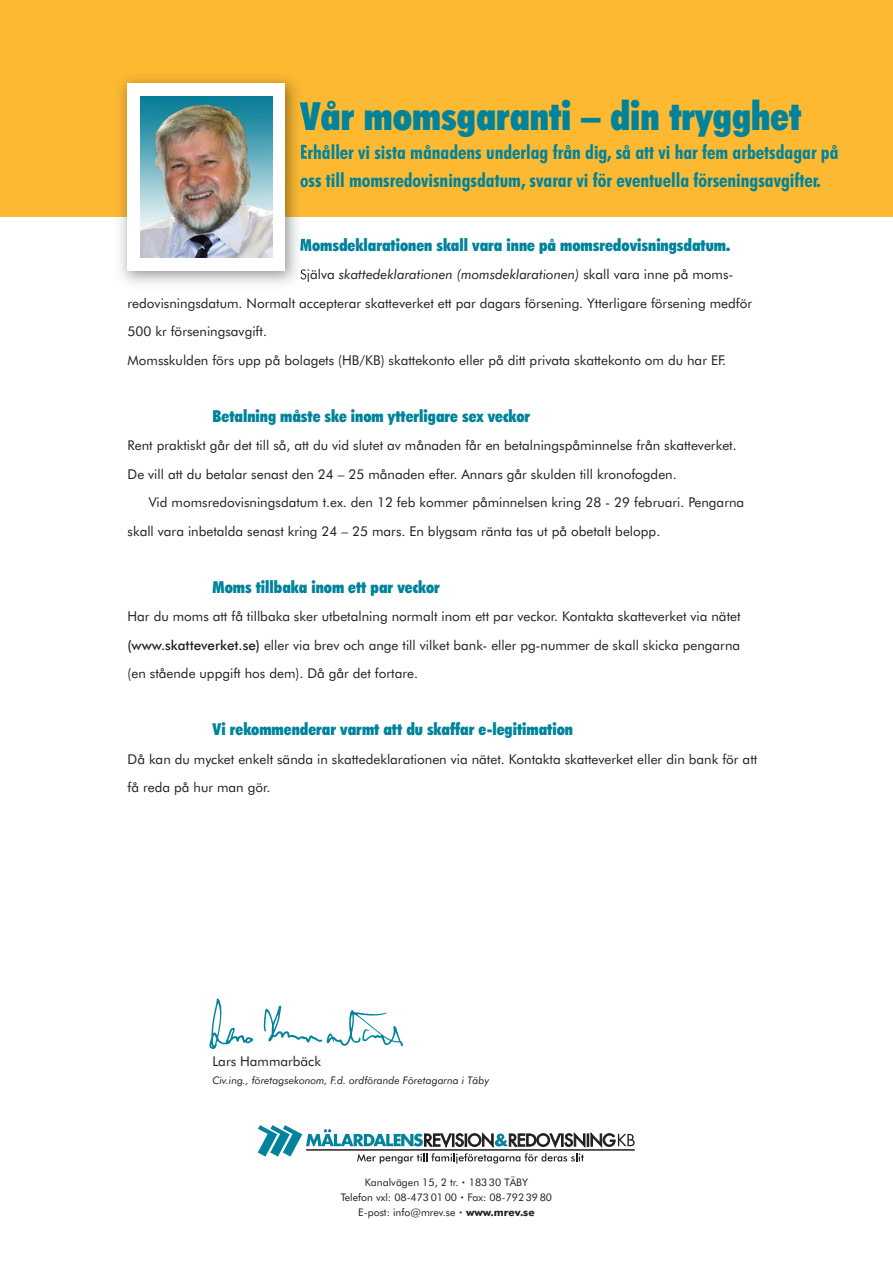
<style>
.page{position:relative;width:893px;height:1263px;background:#fff}
.page>*{position:absolute;margin:0;border:0;box-sizing:border-box;transform-origin:0 0}
.t1{font:900 condensed 39px "Futura BT";color:#00839b}
.t2{font:700 condensed 19.5px/28.5px "Futura BT";color:#00839b}
.t3{font:900 condensed 16.5px "Futura BT";color:#00839b}
.t4{font:13.5px/28.5px "Futura BT";color:#231f20}
.t5{font:10.5px/15px "Futura BT";color:#231f20;text-align:center}
.t6{font:italic 10.5px "Futura BT";color:#231f20}
.s1{font-style:italic}
.s2{font-weight:500}
.s3{font-size:7.05px}
.s4{font-weight:700}
</style>
<div class="page">
<svg style="left:258px;top:1125px;width:377px;height:38px"></svg>
<img style="left:209px;top:998px;width:194px;height:52px">
<div style="left:0;top:0;width:893px;height:216px;background:#fdb932"></div>
<img style="left:114px;top:78px;width:190px;height:206px">
<svg style="left:300px;top:238px;width:4px;height:13px"></svg>
<svg style="left:300px;top:269px;width:4px;height:13px"></svg>
<img style="left:300px;top:100px;width:4px;height:37px">
<img style="left:301px;top:144px;width:3px;height:15px">
<img style="left:300px;top:172px;width:4px;height:15px">
<div style="left:128px;top:83px;width:157px;height:187px;background:#fff"></div>
<img style="left:140px;top:96px;width:132px;height:162px">
<h1 class="t1" style="left:300px;top:100px;width:503px">Vår momsgaranti – din trygghet</h1>
<h2 class="t2" style="left:300px;top:138px;width:540px">Erhåller vi sista månadens underlag från dig, så att vi har fem arbetsdagar på oss till momsredovisningsdatum, svarar vi för eventuella förseningsavgifter.</h2>
<p class="t3" style="left:300px;top:238px;width:432px">Momsdeklarationen skall vara inne på momsredovisningsdatum.</p>
<p class="t4" style="left:128px;top:261px;width:626px;text-indent:172px">Själva <span class="s1">skattedeklarationen (momsdeklarationen)</span> skall vara inne på moms - redovisningsdatum. Normalt accepterar skatteverket ett par dagars försening. Ytterligare försening medför 500 kr förseningsavgift.<br>Momsskulden förs upp på bolagets (HB/KB) skattekonto eller på ditt privata skattekonto om du har EF.</p>
<p class="t3" style="left:213px;top:409px;width:319px">Betalning måste ske inom ytterligare sex veckor</p>
<p class="t4" style="left:128px;top:432px;width:611px">Rent praktiskt går det till så, att du vid slutet av månaden får en betalningspåminnelse från skatteverket.<br>De vill att du betalar senast den 24 – 25 månaden efter. Annars går skulden till kronofogden.</p>
<p class="t4" style="left:128px;top:489px;width:618px;text-indent:21px">Vid momsredovisningsdatum t.ex. den 12 feb kommer påminnelsen kring 28 - 29 februari. Pengarna skall vara inbetalda senast kring 24 – 25 mars. En blygsam ränta tas ut på obetalt belopp.</p>
<p class="t3" style="left:213px;top:580px;width:229px">Moms tillbaka inom ett par veckor</p>
<p class="t4" style="left:128px;top:603px;width:614px;text-align:justify">Har du moms att få tillbaka sker utbetalning normalt inom ett par veckor. Kontakta skatteverket via nätet <span class="s2">(www.skatteverket.se)</span> eller via brev och ange till vilket bank- eller pg-nummer de skall skicka pengarna (en stående uppgift hos dem). Då går det fortare.</p>
<p class="t3" style="left:213px;top:722px;width:362px">Vi rekommenderar varmt att du skaffar e-legitimation</p>
<p class="t4" style="left:128px;top:746px;width:631px">Då kan du mycket enkelt sända in skattedeklarationen via nätet. Kontakta skatteverket eller din bank för att få reda på hur man gör.</p>
<p class="t4" style="left:212px;top:1048px;width:110px">Lars Hammarbäck</p>
<p class="t6" style="left:212px;top:1075px;width:278px">Civ.ing., företagsekonom, F.d. ordförande Företagarna i Täby</p>
<p class="t5" style="left:341px;top:1176px;width:213px">Kanalvägen 15, 2 tr. <span class="s3">•</span> 183 30 TÄBY<br>Telefon vxl: 08-473 01 00 <span class="s3">•</span> Fax: 08-792 39 80<br>E-post: info@mrev.se <span class="s3">•</span> <span class="s4">www.mrev.se</span></p>
</div>
